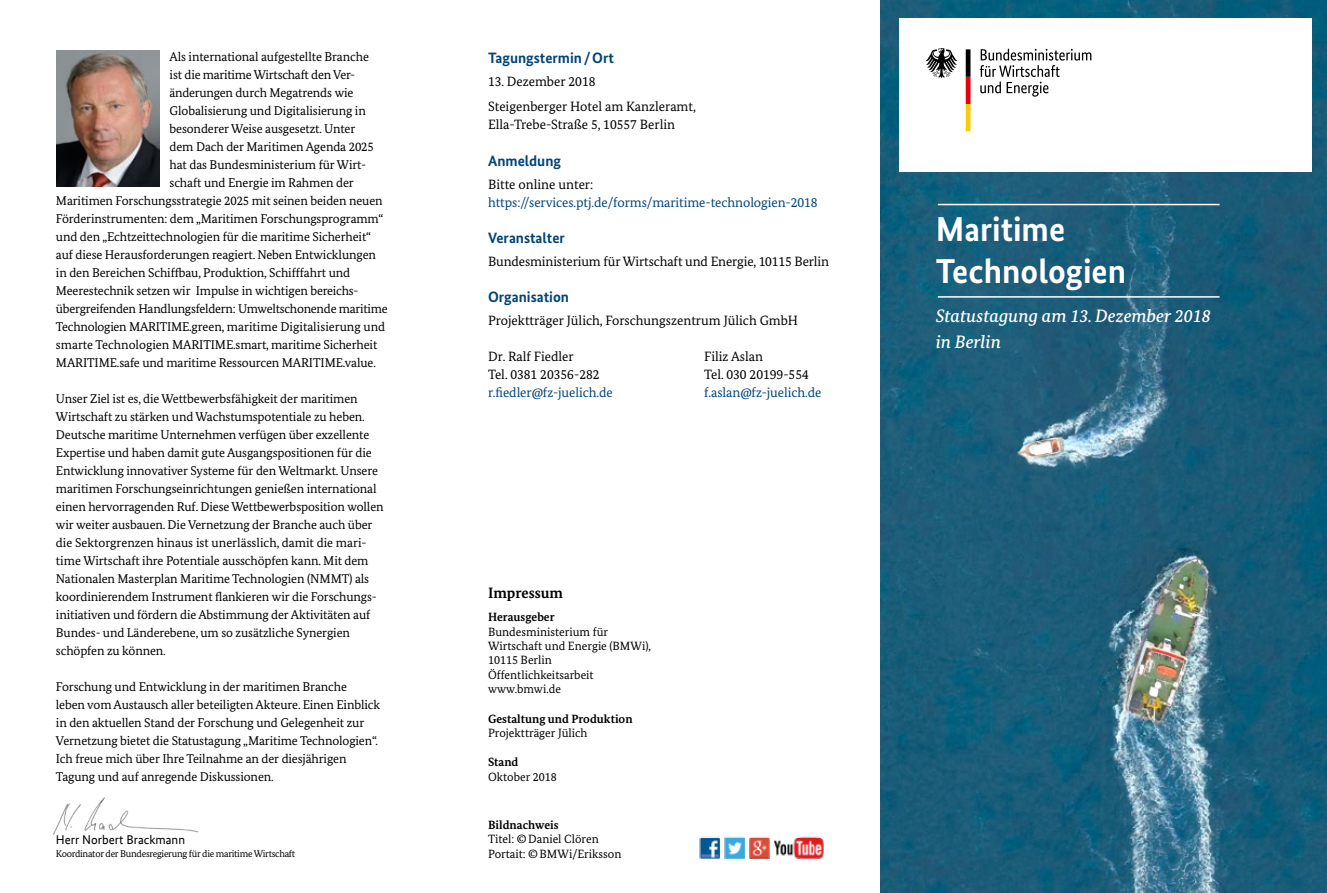
<style>
.page{position:relative;width:1327px;height:893px;background:#fff}
.page>*{position:absolute;margin:0;border:0;box-sizing:border-box;transform-origin:0 0}
.t1{font:700 34.5px/41.4px "Bundes Sans";color:#fff}
.t2{font:italic 500 18px/25.5px "Bundes Serif";color:#fff}
.t3{font:700 15px "Bundes Sans";color:#047}
.t4{font:700 15px "Bundes Serif";color:#000}
.t5{font:13.5px/25.5px "Bundes Serif";color:#000}
.t6{font:13.5px "Bundes Serif";letter-spacing:-.005em;color:#047}
.t7{font:12.75px/18px "Bundes Serif";letter-spacing:-.01em;color:#000}
.t8{font:12.75px "Bundes Sans Office";color:#000}
.t9{font:12px/14.4px "Bundes Serif";color:#000}
.t10{font:700 12px "Bundes Serif";color:#000}
.t11{font:9.75px "Bundes Serif";letter-spacing:-.03em;color:#000}
</style>
<div class="page">
<img style="left:53px;top:797px;width:145px;height:37px">
<img style="left:699px;top:836px;width:125px;height:23px">
<img style="left:880px;top:0;width:447px;height:893px">
<div style="left:899px;top:18px;width:413px;height:153px;background:#fff"></div>
<svg style="left:925px;top:48px;width:32px;height:30px"></svg>
<svg style="left:965px;top:49px;width:5px;height:82px"></svg>
<svg style="left:980px;top:49px;width:111px;height:48px"></svg>
<hr style="left:938px;top:204px;width:281px;height:1px;background:#fff">
<hr style="left:938px;top:296px;width:281px;height:2px;background:#fff">
<img style="left:56px;top:50px;width:104px;height:136px">
<p class="t7" style="left:170px;top:47px;width:201px">Als international aufgestellte Branche</p>
<p class="t7" style="left:170px;top:65px;width:187px">ist die maritime Wirtschaft den Ver-</p>
<p class="t7" style="left:170px;top:83px;width:185px">änderungen durch Megatrends wie</p>
<p class="t7" style="left:170px;top:101px;width:198px">Globalisierung und Digitalisierung in</p>
<p class="t7" style="left:170px;top:119px;width:187px">besonderer Weise ausgesetzt. Unter</p>
<p class="t7" style="left:170px;top:137px;width:206px">dem Dach der Maritimen Agenda 2025</p>
<p class="t7" style="left:170px;top:155px;width:198px">hat das Bundesministerium für Wirt-</p>
<p class="t7" style="left:170px;top:173px;width:186px">schaft und Energie im Rahmen der</p>
<p class="t7" style="left:56px;top:191px;width:328px">Maritimen Forschungsstrategie 2025 mit seinen beiden neuen</p>
<p class="t7" style="left:56px;top:209px;width:329px">Förderinstrumenten: dem „Maritimen Forschungsprogramm“</p>
<p class="t7" style="left:56px;top:227px;width:317px">und den „Echtzeittechnologien für die maritime Sicherheit“</p>
<p class="t7" style="left:56px;top:245px;width:322px">auf diese Herausforderungen reagiert. Neben Entwicklungen</p>
<p class="t7" style="left:56px;top:263px;width:296px">in den Bereichen Schiffbau, Produktion, Schifffahrt und</p>
<p class="t7" style="left:56px;top:281px;width:304px">Meerestechnik setzen wir Impulse in wichtigen bereichs-</p>
<p class="t7" style="left:56px;top:299px;width:333px">übergreifenden Handlungsfeldern: Umweltschonende maritime</p>
<p class="t7" style="left:56px;top:317px;width:331px">Technologien MARITIME.green, maritime Digitalisierung und</p>
<p class="t7" style="left:56px;top:335px;width:323px">smarte Technologien MARITIME.smart, maritime Sicherheit</p>
<p class="t7" style="left:56px;top:353px;width:321px">MARITIME.safe und maritime Ressourcen MARITIME.value.</p>
<p class="t7" style="left:56px;top:389px;width:329px">Unser Ziel ist es, die Wettbewerbsfähigkeit der maritimen Wirtschaft zu stärken und Wachstumspotentiale zu heben.<br>Deutsche maritime Unternehmen verfügen über exzellente Expertise und haben damit gute Ausgangspositionen für die Entwicklung innovativer Systeme für den Weltmarkt. Unsere maritimen Forschungseinrichtungen genießen international einen hervorragenden Ruf. Diese Wettbewerbsposition wollen wir weiter ausbauen. Die Vernetzung der Branche auch über die Sektorgrenzen hinaus ist unerlässlich, damit die mari&shy;time Wirtschaft ihre Potentiale ausschöpfen kann. Mit dem Nationalen Masterplan Maritime Technologien (NMMT) als koordinierendem Instrument flankieren wir die Forschungs&shy;initiativen und fördern die Abstimmung der Aktivitäten auf Bundes- und Länderebene, um so zusätzliche Synergien schöpfen zu können.</p>
<p class="t7" style="left:56px;top:678px;width:326px">Forschung und Entwicklung in der maritimen Branche<br>leben vom Austausch aller beteiligten Akteure. Einen Einblick in den aktuellen Stand der Forschung und Gelegenheit zur Vernetzung bietet die Statustagung „Maritime Technologien“.<br>Ich freue mich über Ihre Teilnahme an der diesjährigen Tagung und auf anregende Diskussionen.</p>
<p class="t8" style="left:56px;top:832px;width:131px">Herr Norbert Brackmann</p>
<p class="t11" style="left:56px;top:848px;width:241px">Koordinator der Bundesregierung für die maritime Wirtschaft</p>
<p class="t3" style="left:488px;top:48px;width:127px">Tagungstermin/Ort</p>
<p class="t5" style="left:488px;top:68px;width:209px">13. Dezember 2018<br>Steigenberger Hotel am Kanzleramt,</p>
<p class="t5" style="left:488px;top:112px;width:189px">Ella-Trebe-Straße 5, 10557 Berlin</p>
<p class="t3" style="left:488px;top:151px;width:75px">Anmeldung</p>
<p class="t5" style="left:488px;top:171px;width:107px">Bitte online unter:</p>
<p class="t6" style="left:488px;top:194px;width:331px">https://services.ptj.de/forms/maritime-technologien-2018</p>
<p class="t3" style="left:488px;top:229px;width:78px">Veranstalter</p>
<p class="t5" style="left:488px;top:248px;width:342px">Bundesministerium für Wirtschaft und Energie, 10115 Berlin</p>
<p class="t3" style="left:488px;top:288px;width:83px">Organisation</p>
<p class="t5" style="left:488px;top:308px;width:311px">Projektträger Jülich, Forschungszentrum Jülich GmbH</p>
<p class="t5" style="left:488px;top:344px;width:87px">Dr. Ralf Fiedler</p>
<p class="t5" style="left:704px;top:344px;width:60px">Filiz Aslan</p>
<p class="t5" style="left:488px;top:362px;width:113px">Tel. 0381 20356-282</p>
<p class="t5" style="left:704px;top:362px;width:106px">Tel. 030 20199-554</p>
<p class="t6" style="left:488px;top:384px;width:126px">r.fiedler@fz-juelich.de</p>
<p class="t6" style="left:704px;top:384px;width:119px">f.aslan@fz-juelich.de</p>
<p class="t4" style="left:488px;top:584px;width:77px">Impressum</p>
<p class="t10" style="left:488px;top:610px;width:68px">Herausgeber</p>
<p class="t9" style="left:488px;top:624px;width:164px">Bundesministerium für<br>Wirtschaft und Energie (BMWi),<br>10115 Berlin<br>Öffentlichkeitsarbeit www.bmwi.de</p>
<p class="t10" style="left:488px;top:711px;width:146px">Gestaltung und Produktion</p>
<p class="t9" style="left:488px;top:726px;width:101px">Projektträger Jülich</p>
<p class="t10" style="left:488px;top:755px;width:32px">Stand</p>
<p class="t9" style="left:488px;top:769px;width:70px">Oktober 2018</p>
<p class="t10" style="left:488px;top:817px;width:72px">Bildnachweis</p>
<p class="t9" style="left:488px;top:832px;width:135px">Titel: ©Daniel Clören<br>Portait: ©BMWi/Eriksson</p>
<h1 class="t1" style="left:935px;top:208px;width:192px">Maritime<br>Technologien</h1>
<h2 class="t2" style="left:935px;top:303px;width:276px">Statustagung am 13. Dezember 2018 in Berlin</h2>
</div>
